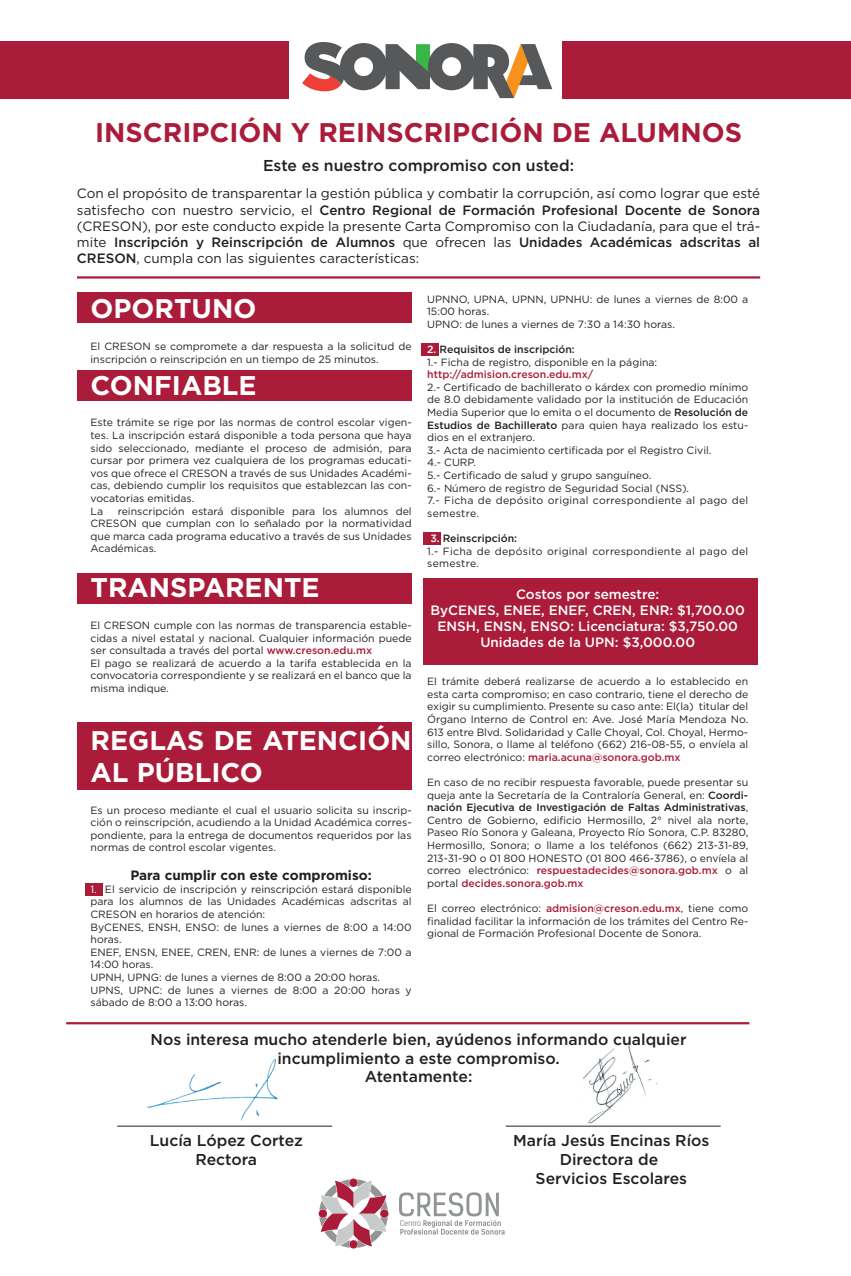
<style>
.page{position:relative;width:851px;height:1276px;background:#fff}
.page>*{position:absolute;margin:0;border:0;box-sizing:border-box;transform-origin:0 0}
.t1{font:700 27px/32.4px "Gotham";color:#fff}
.t2{font:700 27px "Gotham";color:#aa1c39}
.t3{font:500 15.75px/18.9px "Gotham";color:#231f20;text-align:center}
.t4{font:13.5px/16.2px "Gotham";color:#231f20;text-align:justify}
.t5{font:500 13.5px/16.2px "Gotham";color:#fff;text-align:center}
.t6{font:700 13.5px "Gotham";color:#231f20}
.t7{font:10.5px/12.6px "Gotham";color:#231f20}
.t8{font:10.5px/12.6px "Gotham";letter-spacing:.025em;color:#231f20}
.t9{font:500 10.5px "Gotham";color:#aa1c39}
.s1{font-weight:500}
.s2{font-weight:500;color:#aa1c39}
.s3{color:#fff}
.s4{font-weight:500;color:#fff}
</style>
<div class="page">
<div style="left:421px;top:343px;width:18px;height:13px;background:#aa1c39"></div>
<div style="left:86px;top:883px;width:17px;height:13px;background:#aa1c39"></div>
<div style="left:423px;top:532px;width:17px;height:13px;background:#aa1c39"></div>
<img style="left:552px;top:1045px;width:132px;height:82px">
<div style="left:77px;top:292px;width:334px;height:31px;background:#aa1c39"></div>
<div style="left:77px;top:370px;width:334px;height:30px;background:#aa1c39"></div>
<div style="left:77px;top:573px;width:334px;height:31px;background:#aa1c39"></div>
<div style="left:77px;top:722px;width:334px;height:67px;background:#aa1c39"></div>
<div style="left:423px;top:578px;width:334px;height:86px;background:#aa1c39"></div>
<svg style="left:399px;top:1192px;width:105px;height:42px"></svg>
<div style="left:349px;top:1240px;width:8px;height:8px;background:#aa1c39;border-radius:50%"></div>
<svg style="left:319px;top:1179px;width:69px;height:68px"></svg>
<div style="left:318px;top:1209px;width:9px;height:8px;background:#aa1c39;border-radius:50%"></div>
<svg style="left:302px;top:42px;width:250px;height:56px"></svg>
<div style="left:0;top:41px;width:289px;height:58px;background:#aa1c39"></div>
<div style="left:562px;top:41px;width:288px;height:58px;background:#aa1c39"></div>
<hr style="left:77px;top:276px;width:683px;height:2px;background:#aa1c39">
<hr style="left:66px;top:1022px;width:683px;height:2px;background:#aa1c39">
<hr style="left:117px;top:1125px;width:215px;height:1px;background:#231f20">
<hr style="left:505px;top:1125px;width:215px;height:1px;background:#231f20">
<div style="left:144px;top:1088px;width:137px;height:68px;background:#fff"></div>
<img style="left:147px;top:1059px;width:131px;height:62px">
<h1 class="t2" style="left:95px;top:114px;width:648px">INSCRIPCIÓN Y REINSCRIPCIÓN DE ALUMNOS</h1>
<h2 class="t3" style="left:263px;top:156px;width:312px">Este es nuestro compromiso con usted:</h2>
<p class="t4" style="left:77px;top:185px;width:684px">Con el propósito de transparentar la gestión pública y combatir la corrupción, así como lograr que esté satisfecho con nuestro servicio, el <span class="s1">Centro Regional de Formación Profesional Docente de Sonora </span>(CRESON), por este conducto expide la presente Carta Compromiso con la Ciudadanía, para que el trá&shy;mite <span class="s1">Inscripción y Reinscripción de Alumnos</span> que ofrecen las <span class="s1">Unidades Académicas adscritas al CRESON</span>, cumpla con las siguientes características:</p>
<h1 class="t1" style="left:90px;top:292px;width:167px">OPORTUNO</h1>
<p class="t7" style="left:90px;top:340px;width:322px">El CRESON se compromete a dar respuesta a la solicitud de inscripción o reinscripción en un tiempo de 25 minutos.</p>
<h1 class="t1" style="left:90px;top:369px;width:168px">CONFIABLE</h1>
<p class="t7" style="left:90px;top:416px;width:322px">Este trámite se rige por las normas de control escolar vigen&shy;tes. La inscripción estará disponible a toda persona que haya sido seleccionado, mediante el proceso de admisión, para cursar por primera vez cualquiera de los programas educati&shy;vos que ofrece el CRESON a través de sus Unidades Académi&shy;cas, debiendo cumplir los requisitos que establezcan las con&shy;vocatorias emitidas.<br>La</p>
<p class="t7" style="left:90px;top:504px;width:322px;text-align:justify;text-indent:27px">reinscripción estará disponible para los alumnos del CRESON que cumplan con lo señalado por la normatividad que marca cada programa educativo a través de sus Unidades Académicas.</p>
<h1 class="t1" style="left:90px;top:571px;width:230px">TRANSPARENTE</h1>
<p class="t7" style="left:90px;top:619px;width:322px">El CRESON cumple con las normas de transparencia estable&shy;cidas a nivel estatal y nacional. Cualquier información puede ser consultada a través del portal <span class="s2">www.creson.edu.mx<br></span>El pago se realizará de acuerdo a la tarifa establecida en la convocatoria correspondiente y se realizará en el banco que la misma indique.</p>
<h1 class="t1" style="left:90px;top:723px;width:322px">REGLAS DE ATENCIÓN<br>AL PÚBLICO</h1>
<p class="t7" style="left:90px;top:803px;width:322px;text-align:justify">Es un proceso mediante el cual el usuario solicita su inscrip&shy;ción o reinscripción, acudiendo a la Unidad Académica corres&shy;pondiente, para la entrega de documentos requeridos por las normas de control escolar vigentes.</p>
<p class="t6" style="left:130px;top:866px;width:243px">Para cumplir con este compromiso:</p>
<p class="t7" style="left:90px;top:882px;width:322px"><span class="s3">1.</span> El servicio de inscripción y reinscripción estará disponible para los alumnos de las Unidades Académicas adscritas al CRESON en horarios de atención:<br>ByCENES, ENSH, ENSO: de lunes a viernes de 8:00 a 14:00 horas.<br>ENEF, ENSN, ENEE, CREN, ENR: de lunes a viernes de 7:00 a 14:00 horas.<br>UPNH, UPNG: de lunes a viernes de 8:00 a 20:00 horas.<br>UPNS, UPNC: de lunes a viernes de 8:00 a 20:00 horas y sábado de 8:00 a 13:00 horas.</p>
<p class="t7" style="left:427px;top:292px;width:322px">UPNNO, UPNA, UPNN, UPNHU: de lunes a viernes de 8:00 a<br>15:00 horas.<br>UPNO: de lunes a viernes de 7:30 a 14:30 horas.</p>
<p class="t7" style="left:427px;top:343px;width:231px"><span class="s4">2.</span> <span class="s1">Requisitos de inscripción:<br></span>1.- Ficha de registro, disponible en la página:</p>
<p class="t9" style="left:427px;top:368px;width:167px">http://admision.creson.edu.mx/</p>
<p class="t7" style="left:427px;top:380px;width:322px">2.- Certificado de bachillerato o kárdex con promedio mínimo de 8.0 debidamente validado por la institución de Educación Media Superior que lo emita o el documento de <span class="s1">Resolución de Estudios de Bachillerato</span> para quien haya realizado los estu&shy;dios en el extranjero.<br>3.- Acta de nacimiento certificada por el Registro Civil.<br>4.- CURP.<br>5.- Certificado de salud y grupo sanguíneo.<br>6.- Número de registro de Seguridad Social (NSS).<br>7.- Ficha de depósito original correspondiente al pago del semestre.</p>
<p class="t8" style="left:427px;top:532px;width:322px"><span class="s4">3.</span> <span class="s1">Reinscripción:<br></span>1.- Ficha de depósito original correspondiente al pago del semestre.</p>
<p class="t5" style="left:430px;top:586px;width:316px">Costos por semestre:<br>ByCENES, ENEE, ENEF, CREN, ENR: $1,700.00<br>ENSH, ENSN, ENSO: Licenciatura: $3,750.00<br>Unidades de la UPN: $3,000.00</p>
<p class="t7" style="left:427px;top:675px;width:322px;text-align:justify">El trámite deberá realizarse de acuerdo a lo establecido en esta carta compromiso; en caso contrario, tiene el derecho de exigir su cumplimiento. Presente su caso ante: El(la) titular del Órgano Interno de Control en: Ave. José María Mendoza No.<br>613 entre Blvd. Solidaridad y Calle Choyal, Col. Choyal, Hermo&shy;sillo, Sonora, o llame al teléfono (662) 216-08-55, o envíela al correo electrónico: <span class="s2">maria.acuna@sonora.gob.mx</span></p>
<p class="t7" style="left:427px;top:776px;width:322px;text-align:justify">En caso de no recibir respuesta favorable, puede presentar su queja ante la Secretaría de la Contraloría General, en: <span class="s1">Coordi&shy;nación Ejecutiva de Investigación de Faltas Administrativas</span>, Centro de Gobierno, edificio Hermosillo, 2° nivel ala norte, Paseo Río Sonora y Galeana, Proyecto Río Sonora, C.P. 83280, Hermosillo, Sonora; o llame a los teléfonos (662) 213-31-89, 213-31-90 o 01 800 HONESTO (01 800 466-3786), o envíela al correo electrónico: <span class="s2">respuestadecides@sonora.gob.mx</span> o al portal <span class="s2">decides.sonora.gob.mx</span></p>
<p class="t7" style="left:427px;top:902px;width:322px;text-align:justify">El correo electrónico: <span class="s2">admision@creson.edu.mx</span>, tiene como finalidad facilitar la información de los trámites del Centro Re&shy;gional de Formación Profesional Docente de Sonora.</p>
<h2 class="t3" style="left:150px;top:1029px;width:537px">Nos interesa mucho atenderle bien, ayúdenos informando cualquier incumplimiento a este compromiso.<br>Atentamente:</h2>
<h2 class="t3" style="left:150px;top:1130px;width:154px">Lucía López Cortez<br>Rectora</h2>
<h2 class="t3" style="left:513px;top:1130px;width:198px">María Jesús Encinas Ríos<br>Directora de<br>Servicios Escolares</h2>
</div>
